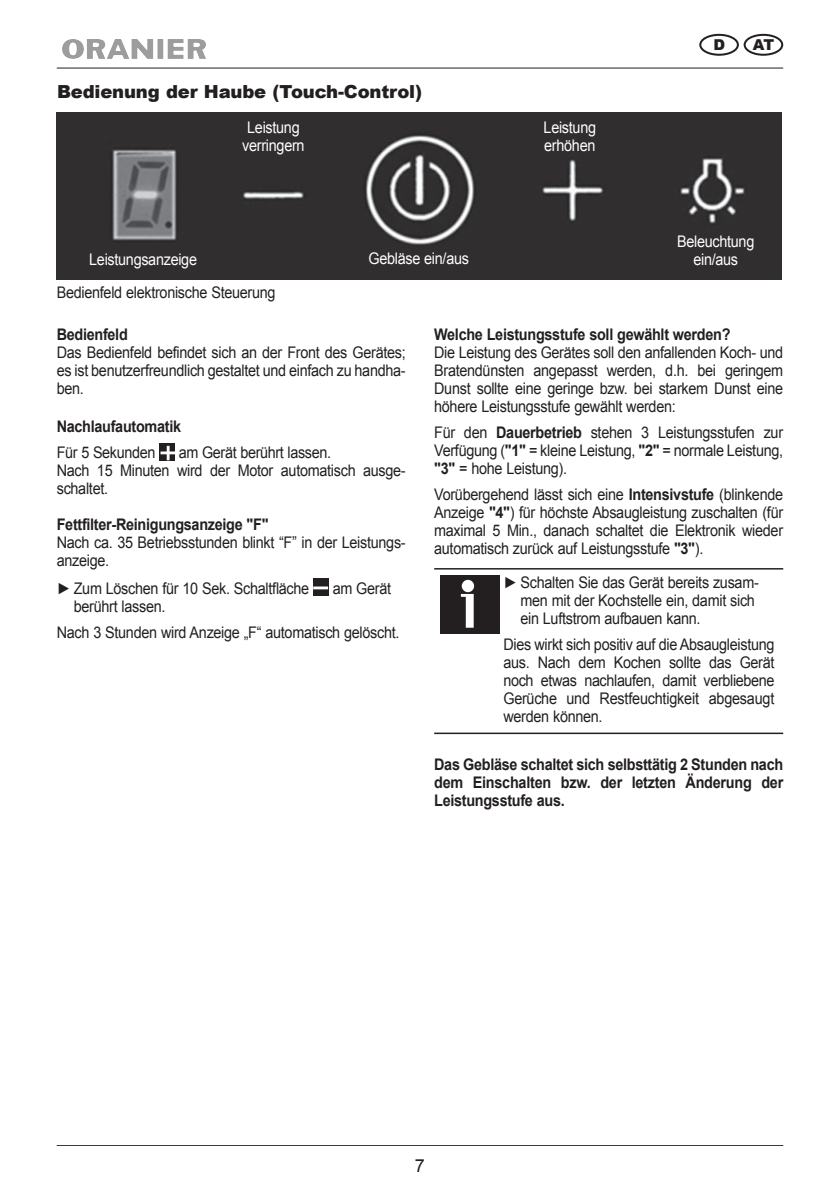
<style>
.page{position:relative;width:840px;height:1191px;background:#fff}
.page>*{position:absolute;margin:0;border:0;box-sizing:border-box;transform-origin:0 0}
.t1{font:900 18px "Arial";letter-spacing:-.01em;color:#231f20}
.t2{font:18px "Arial";color:#231f20}
.t3{font:16px/18px "Arial";letter-spacing:-.02em;color:#231f20;text-align:justify;scale:.9 1}
.t4{font:700 16px/18px "Arial";letter-spacing:-.02em;color:#231f20;text-align:justify;scale:.9 1}
.t5{font:16px/18px "Arial";letter-spacing:-.02em;color:#fff;text-align:center;scale:.9 1}
.t6{font:900 15px "Arial";color:#231f20}
.s1{font-weight:700}
</style>
<div class="page">
<img style="left:62px;top:40px;width:143px;height:19px">
<hr style="left:57px;top:68px;width:725px;height:1px;background:#231f20">
<hr style="left:57px;top:1145px;width:725px;height:1px;background:#231f20">
<div style="left:743px;top:34px;width:39px;height:22px;border:2px solid #231f20;border-radius:50%"></div>
<div style="left:699px;top:34px;width:39px;height:22px;border:2px solid #231f20;border-radius:50%"></div>
<div style="left:440px;top:575px;width:59px;height:59px;background:#231f20"></div>
<div style="left:461px;top:580px;width:13px;height:12px;background:#fff;border-radius:50%"></div>
<svg style="left:460px;top:594px;width:13px;height:33px"></svg>
<hr style="left:434px;top:568px;width:348px;height:1px;background:#231f20">
<hr style="left:434px;top:732px;width:348px;height:2px;background:#231f20">
<img style="left:159px;top:443px;width:16px;height:17px">
<img style="left:313px;top:578px;width:15px;height:17px">
<img style="left:57px;top:113px;width:723px;height:166px">
<p class="t1" style="left:57px;top:78px;width:366px">Bedienung der Haube (Touch-Control)</p>
<p class="t5" style="left:89px;top:250px;width:121px">Leistungsanzeige</p>
<p class="t5" style="left:242px;top:119px;width:71px">Leistung verringern</p>
<p class="t3" style="left:57px;top:283px;width:244px">Bedienfeld elektronische Steuerung</p>
<p class="t5" style="left:365px;top:248px;width:121px">Leistungsanzeige</p>
<p class="t5" style="left:368px;top:249px;width:113px">Gebläse ein/aus</p>
<p class="t5" style="left:543px;top:119px;width:60px;text-align:left">Leistung erhöhen</p>
<p class="t6" style="left:713px;top:34px;width:13px">D</p>
<p class="t6" style="left:752px;top:34px;width:23px">AT</p>
<p class="t5" style="left:676px;top:232px;width:87px">Beleuchtung ein/aus</p>
<p class="t4" style="left:57px;top:326px;width:80px">Bedienfeld</p>
<p class="t3" style="left:57px;top:343px;width:389px">Das Bedienfeld befindet sich an der Front des Gerätes; es ist benutzerfreundlich gestaltet und einfach zu handha&shy;ben.</p>
<p class="t4" style="left:57px;top:418px;width:140px">Nachlaufautomatik</p>
<p class="t3" style="left:57px;top:444px;width:111px">Für 5 Sekunden</p>
<p class="t3" style="left:57px;top:444px;width:389px;text-align:left;text-indent:122px">am Gerät berührt lassen.<br>Nach 15 Minuten wird der Motor automatisch ausge&shy;schaltet.</p>
<p class="t4" style="left:57px;top:516px;width:237px">Fettfilter-Reinigungsanzeige "F"</p>
<p class="t3" style="left:57px;top:534px;width:389px">Nach ca. 35 Betriebsstunden blinkt “F” in der Leistungs&shy;anzeige.</p>
<p class="t3" style="left:57px;top:579px;width:282px">► Zum Löschen für 10 Sek. Schaltfläche</p>
<p class="t3" style="left:332px;top:579px;width:66px">am Gerät</p>
<p class="t3" style="left:57px;top:593px;width:382px;line-height:26px;text-indent:17px">berührt lassen.<br>Nach 3 Stunden wird Anzeige „F“ automatisch gelöscht.</p>
<p class="t4" style="left:434px;top:326px;width:330px">Welche Leistungsstufe soll gewählt werden?</p>
<p class="t3" style="left:434px;top:343px;width:389px">Die Leistung des Gerätes soll den anfallenden Koch- und Bratendünsten angepasst werden, d.h. bei geringem Dunst sollte eine geringe bzw. bei starkem Dunst eine höhere Leistungsstufe gewählt werden:</p>
<p class="t3" style="left:434px;top:423px;width:389px">Für den <span class="s1">Dauerbetrieb</span> stehen 3 Leistungsstufen zur Verfügung (<span class="s1">"1"</span> = kleine Leistung, <span class="s1">"2"</span> = normale Leistung, <span class="s1">"3"</span> = hohe Leistung).</p>
<p class="t3" style="left:434px;top:485px;width:389px">Vorübergehend lässt sich eine <span class="s1">Intensivstufe</span> (blinkende Anzeige <span class="s1">"4"</span>) für höchste Absaugleistung zuschalten (für maximal 5 Min., danach schaltet die Elektronik wieder automatisch zurück auf Leistungsstufe <span class="s1">"3"</span>).</p>
<p class="t3" style="left:520px;top:573px;width:266px;text-align:left;text-indent:-17px">► Schalten Sie das Gerät bereits zusam&shy;men mit der Kochstelle ein, damit sich ein Luftstrom aufbauen kann.</p>
<p class="t3" style="left:503px;top:635px;width:302px">Dies wirkt sich positiv auf die Absaugleistung aus. Nach dem Kochen sollte das Gerät noch etwas nachlaufen, damit verbliebene Gerüche und Restfeuchtigkeit abgesaugt werden können.</p>
<p class="t4" style="left:434px;top:756px;width:389px">Das Gebläse schaltet sich selbsttätig 2 Stunden nach dem Einschalten bzw. der letzten Änderung der Leistungsstufe aus.</p>
<p class="t2" style="left:415px;top:1154px;width:12px">7</p>
</div>
